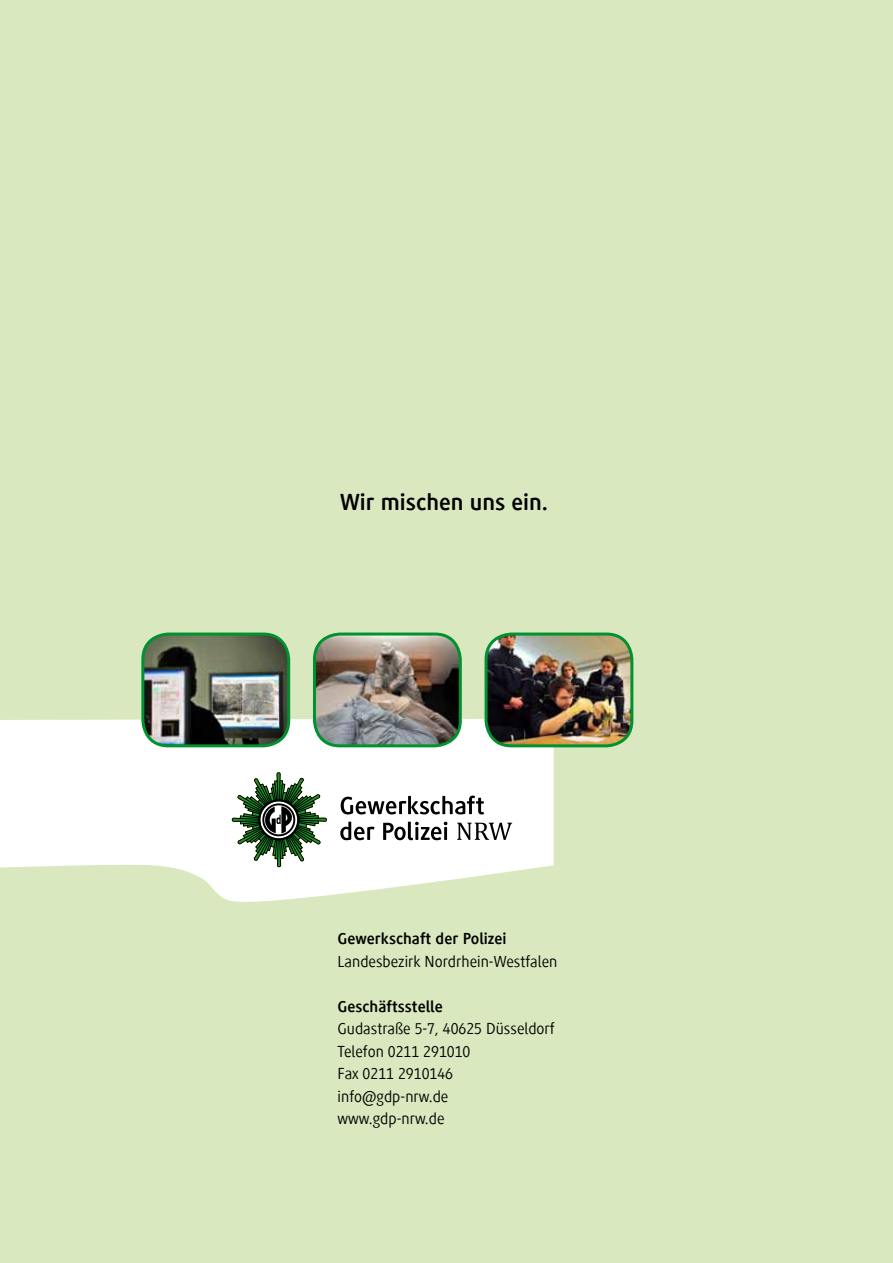
<style>
.page{position:relative;width:893px;height:1263px;background:#d9e8be}
.page>*{position:absolute;margin:0;border:0;box-sizing:border-box;transform-origin:0 0}
.t1{font:700 24px "Generis Simple Com";color:#000}
.t2{font:16.5px/22.5px "Generis Simple Com";color:#000}
.t3{font:700 16.5px "Generis Simple Com";color:#000}
</style>
<div class="page">
<svg style="left:0;top:719px;width:554px;height:183px;fill:#fff"></svg>
<img style="left:314px;top:636px;width:146px;height:110px">
<div style="left:313px;top:632px;width:149px;height:115px;border:3px solid #00922e;border-radius:26px"></div>
<svg style="left:232px;top:772px;width:95px;height:107px;background:#9dae9d"></svg>
<svg style="left:457px;top:823px;width:55px;height:17px"></svg>
<svg style="left:341px;top:795px;width:143px;height:19px;background:#a6a6a6"></svg>
<svg style="left:340px;top:822px;width:34px;height:18px"></svg>
<svg style="left:383px;top:822px;width:64px;height:18px"></svg>
<img style="left:486px;top:635px;width:146px;height:111px">
<div style="left:485px;top:632px;width:148px;height:115px;border:3px solid #00922e;border-radius:26px"></div>
<img style="left:143px;top:635px;width:146px;height:111px">
<div style="left:141px;top:632px;width:149px;height:115px;border:3px solid #00922e;border-radius:26px"></div>
<h1 class="t1" style="left:340px;top:489px;width:209px">Wir mischen uns ein.</h1>
<p class="t3" style="left:338px;top:929px;width:171px">Gewerkschaft der Polizei</p>
<p class="t2" style="left:338px;top:950px;width:221px">Landesbezirk Nordrhein-Westfalen</p>
<p class="t3" style="left:338px;top:997px;width:107px">Geschäftsstelle</p>
<p class="t2" style="left:338px;top:1017px;width:219px">Gudastraße 5-7, 40625 Düsseldorf<br>Telefon 0211 291010<br>Fax 0211 2910146 info@gdp-nrw.de www.gdp-nrw.de</p>
</div>
